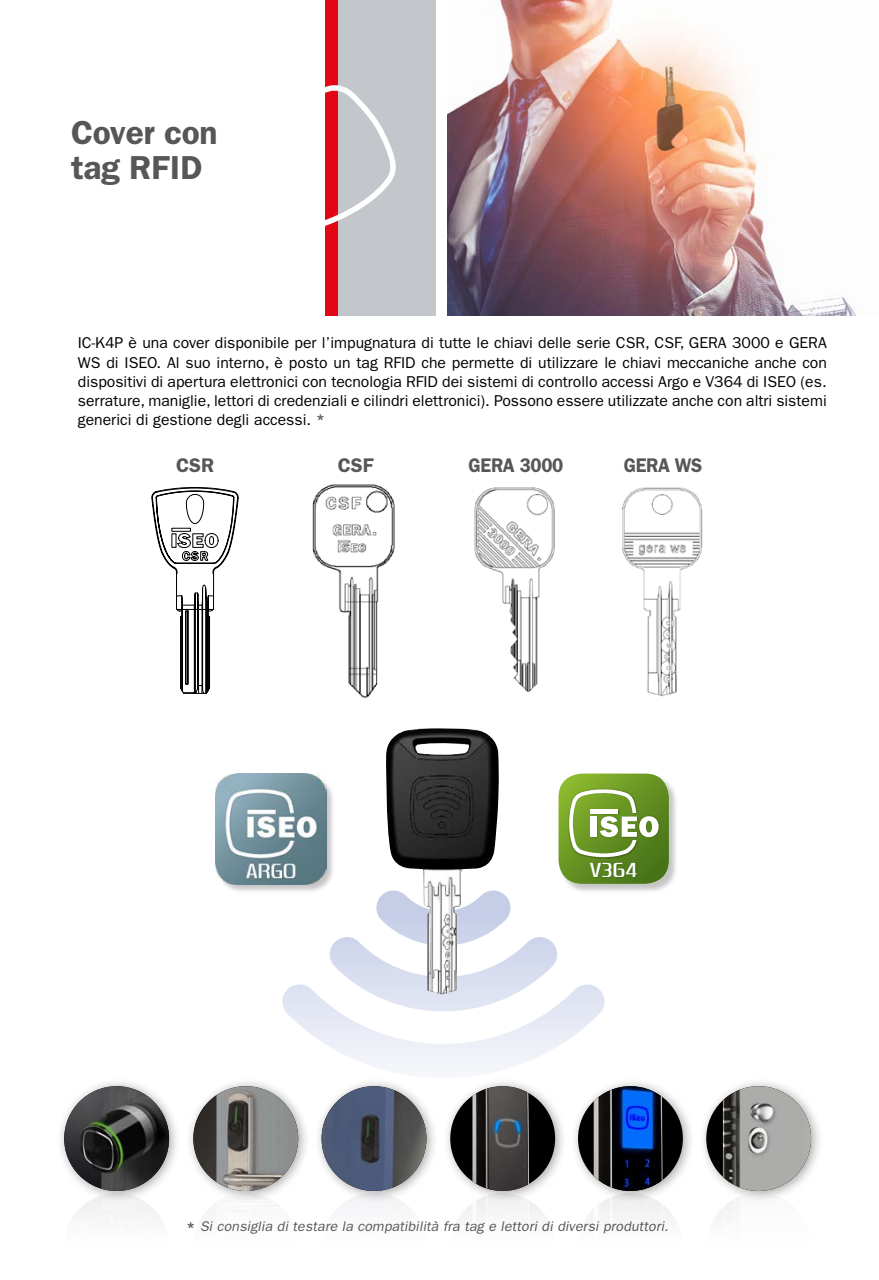
<style>
.page{position:relative;width:879px;height:1280px;background:#fff}
.page>*{position:absolute;margin:0;border:0;box-sizing:border-box;transform-origin:0 0}
.t1{font:600 33.43px/35px "ITC Franklin Gothic Std";letter-spacing:-.01em;color:#575756}
.t2{font:21.35px "Zrnic";color:#fff;scale:1.25 1}
.t3{font:600 19.78px "ITC Franklin Gothic Std";letter-spacing:-.02em;color:#575756;scale:.94 1}
.t4{font:600 19.78px "ITC Franklin Gothic Std";letter-spacing:-.02em;color:#575756}
.t5{font:15.75px/19.2px "ITC Franklin Gothic Std";color:#000;text-align:justify}
.t6{font:italic 14px "ITC Franklin Gothic Std";color:#575756}
.s1{font-weight:600;color:#575756}
.s2{font-weight:600;font-style:normal;font-size:15.75px}
</style>
<div class="page">
<div style="left:336px;top:0;width:99px;height:316px;background:#c3c6ca"></div>
<div style="left:325px;top:0;width:12px;height:316px;background:#e30613"></div>
<svg style="left:325px;top:83px;width:71px;height:153px"></svg>
<img style="left:447px;top:0;width:409px;height:315px">
<svg style="left:151px;top:487px;width:87px;height:207px"></svg>
<img style="left:474px;top:487px;width:81px;height:205px">
<img style="left:622px;top:487px;width:81px;height:210px">
<img style="left:312px;top:484px;width:83px;height:214px">
<div style="left:56px;top:1077px;width:767px;height:126px;background:#000;opacity:.35"></div>
<img style="left:64px;top:1086px;width:105px;height:105px;border-radius:52px">
<img style="left:193px;top:1086px;width:105px;height:105px;border-radius:52px">
<img style="left:321px;top:1086px;width:105px;height:105px;border-radius:52px">
<div style="left:450px;top:1086px;width:105px;height:105px;background:#000;border-radius:50%"></div>
<img style="left:472px;top:1086px;width:56px;height:105px">
<div style="left:577px;top:1086px;width:105px;height:105px;background:#000;border-radius:50%"></div>
<img style="left:593px;top:1086px;width:69px;height:105px">
<div style="left:705px;top:1086px;width:105px;height:105px;background:#000;border-radius:50%"></div>
<img style="left:722px;top:1086px;width:88px;height:105px">
<img style="left:64px;top:1193px;width:105px;height:24px">
<img style="left:193px;top:1193px;width:105px;height:20px">
<img style="left:321px;top:1193px;width:105px;height:16px">
<svg style="left:450px;top:1193px;width:105px;height:24px"></svg>
<img style="left:472px;top:1193px;width:56px;height:24px">
<svg style="left:577px;top:1193px;width:105px;height:24px"></svg>
<img style="left:593px;top:1193px;width:69px;height:24px">
<svg style="left:705px;top:1193px;width:17px;height:24px"></svg>
<img style="left:722px;top:1193px;width:88px;height:24px">
<div style="left:558px;top:774px;width:120px;height:119px;background:#000;opacity:.23"></div>
<svg style="left:280px;top:774px;width:388px;height:306px"></svg>
<img style="left:587px;top:858px;width:52px;height:26px">
<div style="left:216px;top:774px;width:120px;height:120px;background:#000;opacity:.23"></div>
<img style="left:216px;top:774px;width:110px;height:110px">
<img style="left:385px;top:728px;width:115px;height:266px">
<h1 class="t1" style="left:71px;top:116px;width:148px">Cover con tag RFID</h1>
<p class="t5" style="left:78px;top:333px;width:750px">IC-K4P è una cover disponibile per l’impugnatura di tutte le chiavi delle serie CSR, CSF, GERA 3000 e GERA WS di ISEO. Al suo interno, è posto un tag RFID che permette di utilizzare le chiavi meccaniche anche con dispositivi di apertura elettronici con tecnologia RFID dei sistemi di controllo accessi Argo e V364 di ISEO (es. serrature, maniglie, lettori di credenziali e cilindri elettronici). Possono essere utilizzate anche con altri sistemi generici di gestione degli accessi. <span class="s1">*</span></p>
<p class="t4" style="left:176px;top:453px;width:40px">CSR</p>
<p class="t4" style="left:337px;top:453px;width:37px">CSF</p>
<p class="t3" style="left:468px;top:453px;width:102px">GERA 3000</p>
<p class="t3" style="left:623px;top:453px;width:85px">GERA WS</p>
<h2 class="t2" style="left:589px;top:860px;width:40px">V364</h2>
<p class="t6" style="left:186px;top:1218px;width:486px"><span class="s2">*</span> Si consiglia di testare la compatibilità fra tag e lettori di diversi produttori.</p>
</div>
